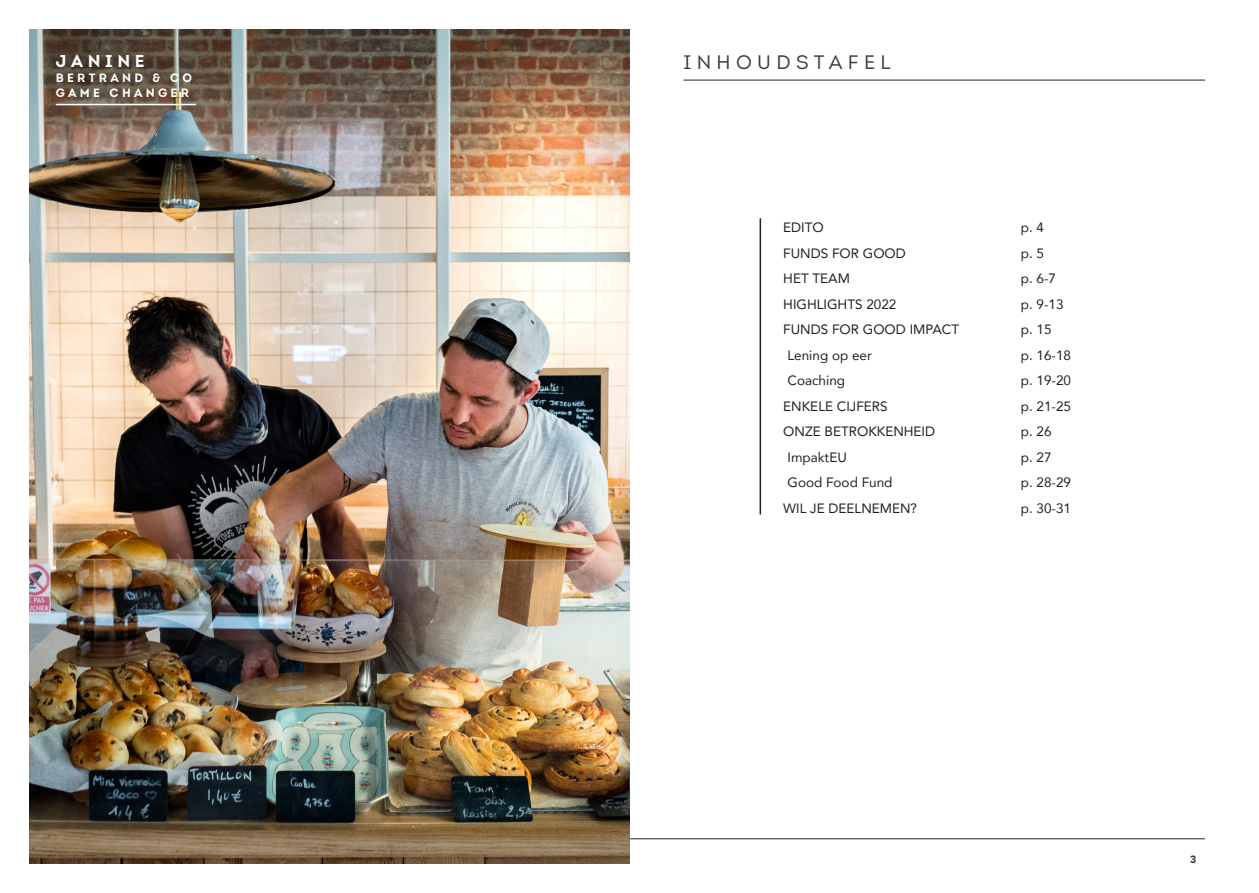
<style>
.page{position:relative;width:1259px;height:893px;background:#fff}
.page>*{position:absolute;margin:0;border:0;box-sizing:border-box;transform-origin:0 0}
.t1{font:19.5px "Intro";letter-spacing:.275em;color:#3d3d40}
.t2{font:700 17.1px "Intro";letter-spacing:.275em;color:#fff}
.t3{font:13.5px "Avenir";color:#231f20}
.t4{font:700 12px "Intro";letter-spacing:.275em;color:#fff}
.t5{font:900 10.5px "Avenir";color:#3d3d40}
</style>
<div class="page">
<hr style="left:54px;top:838px;width:1151px;height:1px;background:#231f20">
<hr style="left:683px;top:80px;width:522px;height:1px;background:#231f20">
<img style="left:30px;top:30px;width:599px;height:833px">
<hr style="left:759px;top:218px;width:2px;height:296px;background:#231f20">
<hr style="left:56px;top:104px;width:140px;height:1px;background:#fff">
<p class="t2" style="left:56px;top:50px;width:90px">JANINE</p>
<p class="t4" style="left:56px;top:70px;width:138px">BERTRAND &amp; CO</p>
<p class="t4" style="left:56px;top:85px;width:135px">GAME CHANGER</p>
<p class="t1" style="left:683px;top:50px;width:209px">INHOUDSTAFEL</p>
<p class="t3" style="left:783px;top:217px;width:42px">EDITO</p>
<p class="t3" style="left:1020px;top:217px;width:25px">p. 4</p>
<p class="t3" style="left:783px;top:242px;width:124px">FUNDS FOR GOOD</p>
<p class="t3" style="left:1020px;top:242px;width:25px">p. 5</p>
<p class="t3" style="left:783px;top:268px;width:68px">HET TEAM</p>
<p class="t3" style="left:1020px;top:268px;width:37px">p. 6-7</p>
<p class="t3" style="left:783px;top:293px;width:115px">HIGHLIGHTS 2022</p>
<p class="t3" style="left:1020px;top:293px;width:44px">p. 9-13</p>
<p class="t3" style="left:783px;top:319px;width:177px">FUNDS FOR GOOD IMPACT</p>
<p class="t3" style="left:1020px;top:319px;width:32px">p. 15</p>
<p class="t3" style="left:787px;top:344px;width:86px">Lening op eer</p>
<p class="t3" style="left:1020px;top:344px;width:52px">p. 16-18</p>
<p class="t3" style="left:787px;top:370px;width:59px">Coaching</p>
<p class="t3" style="left:1020px;top:370px;width:52px">p. 19-20</p>
<p class="t3" style="left:783px;top:395px;width:106px">ENKELE CIJFERS</p>
<p class="t3" style="left:1020px;top:395px;width:52px">p. 21-25</p>
<p class="t3" style="left:783px;top:421px;width:153px">ONZE BETROKKENHEID</p>
<p class="t3" style="left:1020px;top:421px;width:32px">p. 26</p>
<p class="t3" style="left:787px;top:446px;width:61px">ImpaktEU</p>
<p class="t3" style="left:1020px;top:446px;width:32px">p. 27</p>
<p class="t3" style="left:787px;top:472px;width:106px">Good Food Fund</p>
<p class="t3" style="left:1020px;top:472px;width:52px">p. 28-29</p>
<p class="t3" style="left:783px;top:497px;width:135px">WIL JE DEELNEMEN?</p>
<p class="t3" style="left:1020px;top:497px;width:52px">p. 30-31</p>
<p class="t5" style="left:1190px;top:850px;width:8px">3</p>
</div>
